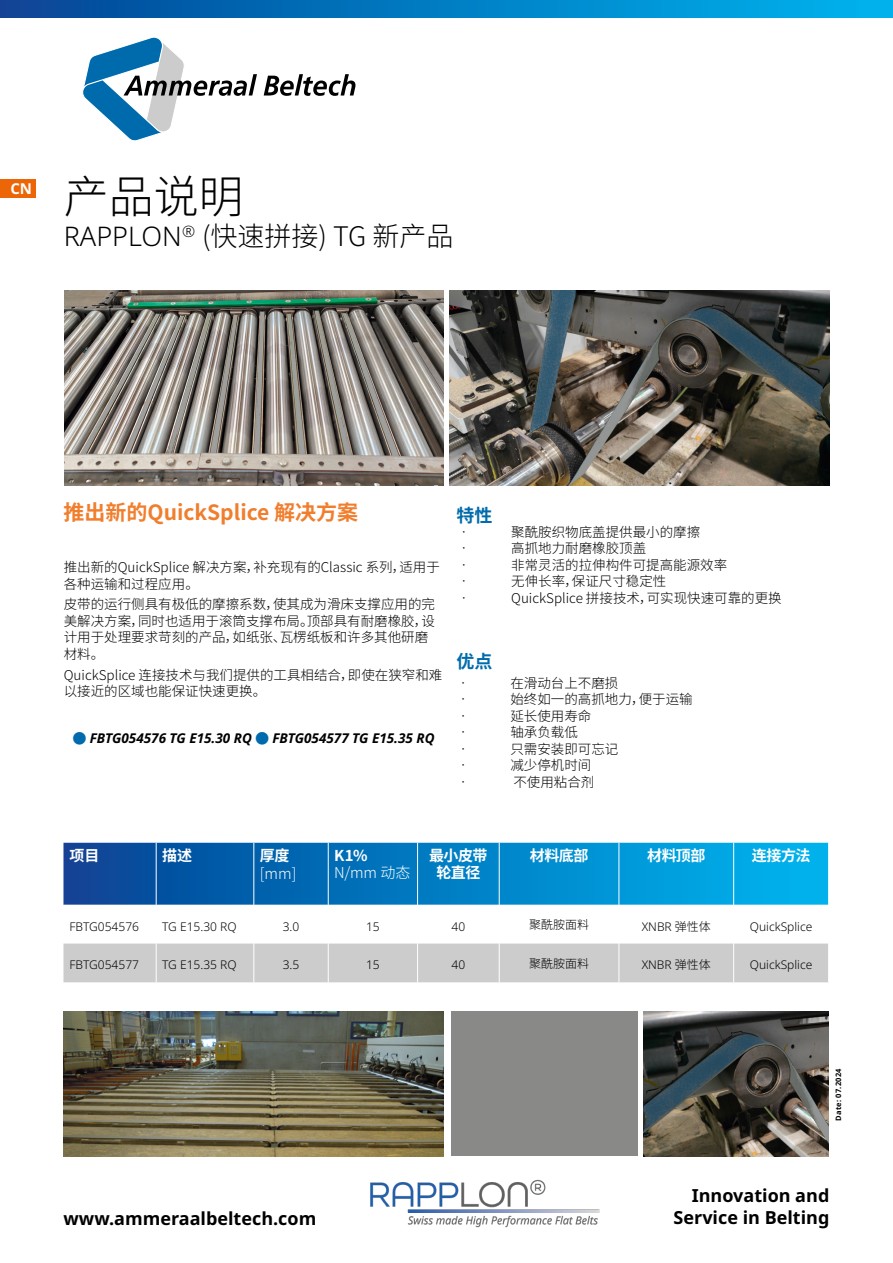
<style>
.page{position:relative;width:893px;height:1263px;background:#fff}
.page>*{position:absolute;margin:0;border:0;box-sizing:border-box;transform-origin:0 0}
.t1{font:300 45px "Noto Sans CJ Ksc";color:#000}
.t2{font:300 27px "Noto Sans CJ Ksc";color:#000}
.t3{font:700 21px "Noto Sans CJ Ksc";color:#f07e2d}
.t4{font:700 18px/21.6px "Noto Sans";color:#000;text-align:right}
.t5{font:700 18px "Noto Sans CJ Ksc";color:#006bac}
.t6{font:700 15px/17px "Noto Sans CJ Ksc";letter-spacing:-.025em;color:#fff;text-align:center}
.t7{font:300 15px "Noto Sans CJ Ksc";color:#fff}
.t8{font:700 15px "Noto Sans";color:#fff}
.t9{font:300 13.5px/16.5px "Noto Sans CJ Ksc";color:#000}
.t10{font:italic 700 13.5px "Noto Sans";color:#000}
.t11{font:300 12px "Noto Sans";color:#000}
.t12{font:300 12px "Noto Sans CJ Ksc";color:#000}
.t13{font:700 7.5px "Noto Sans";letter-spacing:.03em;color:#000}
.s1{font-family:"Noto Sans"}
.s2{font-family:"Harvey Balls";font-weight:400;font-style:normal;color:#006bac}
.s3{font-family:"Noto Sans CJ Ksc"}
</style>
<div class="page">
<img style="left:370px;top:1179px;width:230px;height:49px">
<svg style="left:82px;top:37px;width:175px;height:104px"></svg>
<svg style="left:264px;top:74px;width:91px;height:22px"></svg>
<div style="left:0;top:0;width:893px;height:18px;background:linear-gradient(to right,#054496,#00b6ef)"></div>
<img style="left:64px;top:1011px;width:380px;height:145px">
<img style="left:644px;top:1011px;width:184px;height:145px">
<img style="left:64px;top:290px;width:379px;height:196px">
<img style="left:449px;top:290px;width:380px;height:196px">
<div style="left:451px;top:1011px;width:186px;height:145px;background:#898988"></div>
<div style="left:0;top:179px;width:35px;height:19px;background:#ec6608"></div>
<svg style="left:63px;top:843px;width:765px;height:62px;background:#037dc3"></svg>
<div style="left:63px;top:943px;width:765px;height:39px;background:#ccc"></div>
<hr style="left:156px;top:843px;width:1px;height:62px;background:#fff">
<hr style="left:253px;top:843px;width:1px;height:62px;background:#fff">
<hr style="left:328px;top:843px;width:1px;height:62px;background:#fff">
<hr style="left:417px;top:843px;width:1px;height:62px;background:#fff">
<hr style="left:499px;top:843px;width:1px;height:62px;background:#fff">
<hr style="left:619px;top:843px;width:1px;height:62px;background:#fff">
<hr style="left:733px;top:843px;width:1px;height:62px;background:#fff">
<hr style="left:156px;top:943px;width:1px;height:39px;background:#fff">
<hr style="left:253px;top:943px;width:1px;height:39px;background:#fff">
<hr style="left:328px;top:943px;width:1px;height:39px;background:#fff">
<hr style="left:417px;top:943px;width:1px;height:39px;background:#fff">
<hr style="left:499px;top:943px;width:1px;height:39px;background:#fff">
<hr style="left:619px;top:943px;width:1px;height:39px;background:#fff">
<hr style="left:733px;top:943px;width:1px;height:39px;background:#fff">
<p class="t8" style="left:10px;top:178px;width:23px">CN</p>
<h1 class="t1" style="left:64px;top:171px;width:181px">产品说明</h1>
<h2 class="t2" style="left:64px;top:221px;width:391px"><span class="s1">RAPPLON</span><sup>®</sup> (快速拼接) TG 新产品</h2>
<h3 class="t3" style="left:63px;top:500px;width:296px">推出新的QuickSplice 解决方案</h3>
<p class="t9" style="left:64px;top:559px;width:378px">推出新的QuickSplice 解决方案，补充现有的Classic 系列，适用于各种运输和过程应用。</p>
<p class="t9" style="left:64px;top:596px;width:373px">皮带的运行侧具有极低的摩擦系数，使其成为滑床支撑应用的完美解决方案，同时也适用于滚筒支撑布局。顶部具有耐磨橡胶，设计用于处理要求苛刻的产品，如纸张、瓦楞纸板和许多其他研磨材料。</p>
<p class="t9" style="left:64px;top:667px;width:380px">QuickSplice 连接技术与我们提供的工具相结合，即使在狭窄和难以接近的区域也能保证快速更换。</p>
<p class="t10" style="left:73px;top:729px;width:363px"><span class="s2">4</span> FBTG054576 TG E15.30 RQ <span class="s2">4</span> FBTG054577 TG E15.35 RQ</p>
<h3 class="t5" style="left:456px;top:505px;width:37px">特性</h3>
<p class="t9" style="left:457px;top:524px;width:15px">•</p>
<p class="t9" style="left:511px;top:524px;width:190px">聚酰胺织物底盖提供最小的摩擦</p>
<p class="t9" style="left:457px;top:540px;width:15px">•</p>
<p class="t9" style="left:511px;top:540px;width:136px">高抓地力耐磨橡胶顶盖</p>
<p class="t9" style="left:457px;top:557px;width:15px">•</p>
<p class="t9" style="left:511px;top:557px;width:217px">非常灵活的拉伸构件可提高能源效率</p>
<p class="t9" style="left:457px;top:573px;width:15px">•</p>
<p class="t9" style="left:511px;top:573px;width:157px">无伸长率，保证尺寸稳定性</p>
<p class="t9" style="left:457px;top:590px;width:15px">•</p>
<p class="t9" style="left:511px;top:590px;width:272px">QuickSplice 拼接技术，可实现快速可靠的更换</p>
<h3 class="t5" style="left:456px;top:651px;width:37px">优点</h3>
<p class="t9" style="left:456px;top:675px;width:15px">•</p>
<p class="t9" style="left:510px;top:675px;width:109px">在滑动台上不磨损</p>
<p class="t9" style="left:456px;top:691px;width:15px">•</p>
<p class="t9" style="left:510px;top:691px;width:184px">始终如一的高抓地力，便于运输</p>
<p class="t9" style="left:456px;top:708px;width:15px">•</p>
<p class="t9" style="left:510px;top:708px;width:82px">延长使用寿命</p>
<p class="t9" style="left:456px;top:724px;width:15px">•</p>
<p class="t9" style="left:510px;top:724px;width:69px">轴承负载低</p>
<p class="t9" style="left:456px;top:741px;width:15px">•</p>
<p class="t9" style="left:510px;top:741px;width:109px">只需安装即可忘记</p>
<p class="t9" style="left:456px;top:757px;width:15px">•</p>
<p class="t9" style="left:510px;top:757px;width:82px">减少停机时间</p>
<p class="t9" style="left:456px;top:773px;width:15px">•</p>
<p class="t9" style="left:513px;top:773px;width:82px">不使用粘合剂</p>
<p class="t6" style="left:69px;top:847px;width:32px">项目</p>
<p class="t6" style="left:162px;top:847px;width:32px">描述</p>
<p class="t6" style="left:260px;top:847px;width:31px">厚度</p>
<p class="t7" style="left:260px;top:865px;width:38px">[mm]</p>
<p class="t6" style="left:334px;top:847px;width:35px">K1%</p>
<p class="t7" style="left:334px;top:864px;width:78px">N/mm 动态</p>
<p class="t6" style="left:429px;top:847px;width:60px">最小皮带轮直径</p>
<p class="t6" style="left:530px;top:847px;width:60px">材料底部</p>
<p class="t6" style="left:647px;top:847px;width:60px">材料顶部</p>
<p class="t6" style="left:752px;top:847px;width:60px">连接方法</p>
<p class="t11" style="left:69px;top:918px;width:71px">FBTG054576</p>
<p class="t11" style="left:162px;top:918px;width:76px">TG E15.30 RQ</p>
<p class="t11" style="left:283px;top:918px;width:18px">3.0</p>
<p class="t11" style="left:366px;top:918px;width:15px">15</p>
<p class="t11" style="left:452px;top:918px;width:15px">40</p>
<p class="t12" style="left:529px;top:918px;width:61px">聚酰胺面料</p>
<p class="t11" style="left:642px;top:918px;width:71px">XNBR <span class="s3">弹性体</span></p>
<p class="t11" style="left:750px;top:918px;width:64px">QuickSplice</p>
<p class="t11" style="left:69px;top:956px;width:71px">FBTG054577</p>
<p class="t11" style="left:162px;top:956px;width:76px">TG E15.35 RQ</p>
<p class="t11" style="left:283px;top:956px;width:18px">3.5</p>
<p class="t11" style="left:366px;top:956px;width:15px">15</p>
<p class="t11" style="left:451px;top:956px;width:15px">40</p>
<p class="t12" style="left:529px;top:956px;width:61px">聚酰胺面料</p>
<p class="t11" style="left:642px;top:956px;width:71px">XNBR <span class="s3">弹性体</span></p>
<p class="t11" style="left:750px;top:956px;width:64px">QuickSplice</p>
<p class="t13" style="left:833px;top:1121px;width:54px;rotate:-90deg">Date: 07.2024</p>
<h3 class="t4" style="left:64px;top:1208px;width:254px">www.ammeraalbeltech.com</h3>
<h3 class="t4" style="left:674px;top:1185px;width:157px">Innovation and<br>Service in Belting</h3>
</div>
